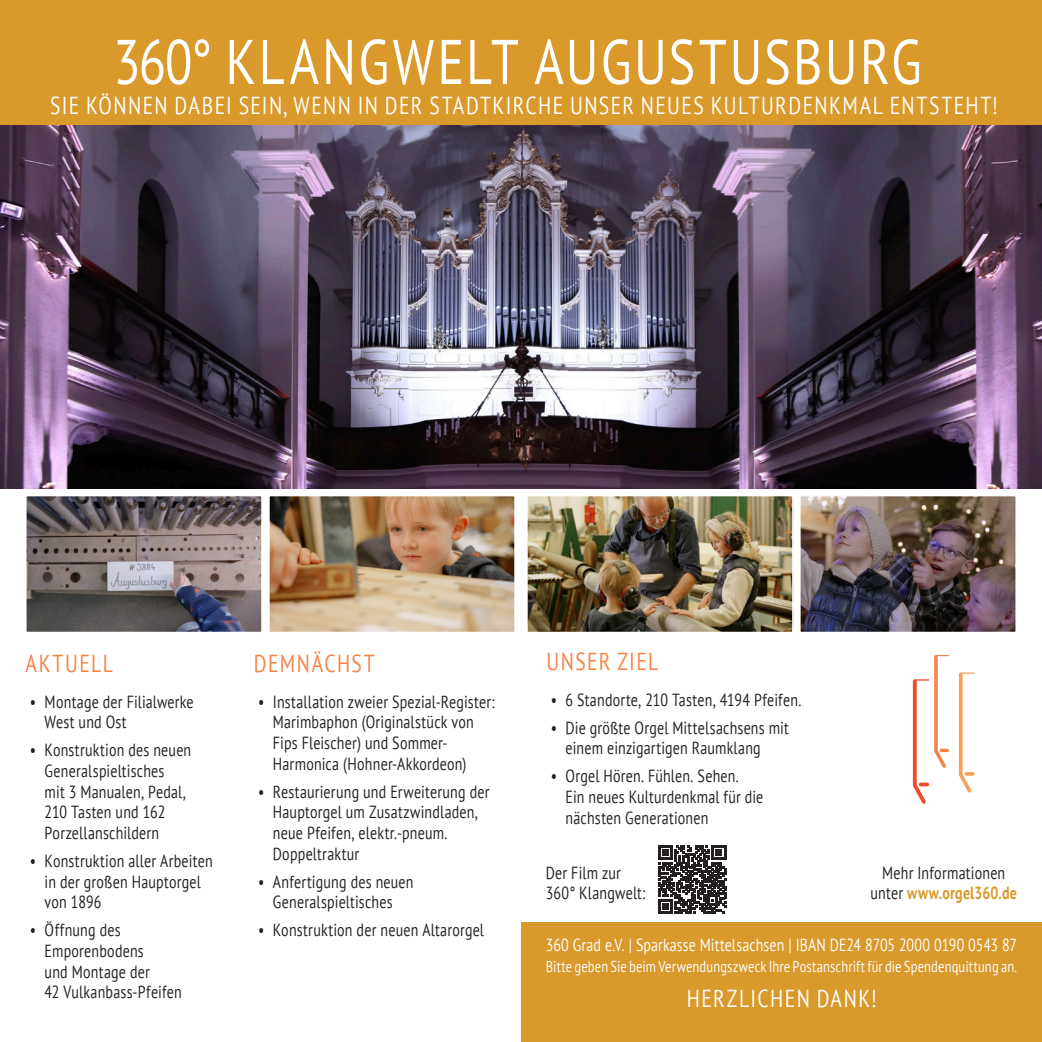
<style>
.page{position:relative;width:1042px;height:1042px;background:#fff}
.page>*{position:absolute;margin:0;border:0;box-sizing:border-box;transform-origin:0 0}
.t1{font:63px "PT Sans";letter-spacing:.045em;color:#fff;scale:.8 1}
.subline{font:24.5px "PT Sans";letter-spacing:.075em;color:#fff;scale:.8 1}
.subline-2{font:24.5px "PT Sans";letter-spacing:.075em;color:#f58345;scale:.8 1}
.copytext_rechts{font:17.5px/20.7px "PT Sans";letter-spacing:.015em;color:#231f20;scale:.8 1}
.copytext_block{font:17.5px "PT Sans";letter-spacing:.005em;color:#fff;scale:.8 1}
.copytext_block-2{font:15.75px "PT Sans";letter-spacing:.01em;color:#fff;scale:.8 1}
.s1{font-weight:700;color:#d9992b}
</style>
<div class="page">
<img style="left:0;top:124px;width:1042px;height:365px">
<img style="left:28px;top:497px;width:232px;height:133px">
<div style="left:25px;top:494px;width:238px;height:139px;border:2px solid #fff"></div>
<img style="left:529px;top:497px;width:262px;height:133px">
<div style="left:526px;top:494px;width:268px;height:139px;border:2px solid #fff"></div>
<img style="left:271px;top:497px;width:242px;height:133px">
<div style="left:268px;top:494px;width:248px;height:139px;border:2px solid #fff"></div>
<img style="left:802px;top:497px;width:212px;height:133px">
<div style="left:799px;top:494px;width:218px;height:139px;border:2px solid #fff"></div>
<div style="left:521px;top:923px;width:521px;height:119px;background:#d9992b"></div>
<div style="left:0;top:0;width:521px;height:124px;background:#d9992b"></div>
<div style="left:521px;top:0;width:521px;height:124px;background:#d9992b"></div>
<svg style="left:913px;top:655px;width:36px;height:149px"></svg>
<svg style="left:959px;top:672px;width:16px;height:121px"></svg>
<svg style="left:658px;top:845px;width:68px;height:68px"></svg>
<p class="t1" style="left:113px;top:21px;width:1012px">360° KLANGWELT AUGUSTUSBURG</p>
<p class="subline" style="left:50px;top:90px;width:1186px">SIE KÖNNEN DABEI SEIN, WENN IN DER STADTKIRCHE UNSER NEUES KULTURDENKMAL ENTSTEHT!</p>
<p class="subline-2" style="left:26px;top:647px;width:111px">AKTUELL</p>
<p class="copytext_rechts" style="left:45px;top:690px;width:188px;text-indent:-15px">• Montage der Filialwerke<br>West und Ost</p>
<p class="copytext_rechts" style="left:45px;top:739px;width:185px;text-indent:-15px">• Konstruktion des neuen<br>Generalspieltisches<br>mit 3 Manualen, Pedal,<br>210 Tasten und 162<br>Porzellanschildern</p>
<p class="copytext_rechts" style="left:45px;top:850px;width:211px;text-indent:-15px">• Konstruktion aller Arbeiten in der großen Hauptorgel von 1896</p>
<p class="copytext_rechts" style="left:45px;top:919px;width:173px;text-indent:-15px">• Öffnung des<br>Emporenbodens<br>und Montage der<br>42 Vulkanbass-Pfeifen</p>
<p class="subline-2" style="left:254px;top:647px;width:153px">DEMNÄCHST</p>
<p class="copytext_rechts" style="left:273px;top:690px;width:279px;text-indent:-15px">• Installation zweier Spezial-Register:<br>Marimbaphon (Originalstück von Fips Fleischer) und Sommer-Harmonica (Hohner-Akkordeon)</p>
<p class="copytext_rechts" style="left:273px;top:781px;width:272px;text-indent:-15px">• Restaurierung und Erweiterung der<br>Hauptorgel um Zusatzwindladen, neue Pfeifen, elektr.-pneum.<br>Doppeltraktur</p>
<p class="copytext_rechts" style="left:258px;top:871px;width:196px;text-align:center">• Anfertigung des neuen<br>Generalspieltisches</p>
<p class="copytext_rechts" style="left:258px;top:919px;width:284px">• Konstruktion der neuen Altarorgel</p>
<p class="subline-2" style="left:546px;top:645px;width:141px">UNSER ZIEL</p>
<p class="copytext_rechts" style="left:551px;top:688px;width:315px">• 6 Standorte, 210 Tasten, 4194 Pfeifen.</p>
<p class="copytext_rechts" style="left:566px;top:717px;width:281px;text-indent:-15px">• Die größte Orgel Mittelsachsens mit einem einzigartigen Raumklang</p>
<p class="copytext_rechts" style="left:566px;top:765px;width:249px;text-indent:-15px">• Orgel Hören. Fühlen. Sehen.<br>Ein neues Kulturdenkmal für die nächsten Generationen</p>
<p class="copytext_rechts" style="left:546px;top:862px;width:126px">Der Film zur<br>360° Klangwelt:</p>
<p class="copytext_rechts" style="left:870px;top:862px;width:185px;text-align:center">Mehr Informationen unter <span class="s1">www.orgel360.de</span></p>
<p class="copytext_block" style="left:546px;top:933px;width:591px">360 Grad e.V. | Sparkasse Mittelsachsen | IBAN DE24 8705 2000 0190 0543 87</p>
<p class="copytext_block-2" style="left:546px;top:956px;width:591px">Bitte geben Sie beim Verwendungszweck Ihre Postanschrift für die Spendenquittung an.</p>
<p class="subline" style="left:687px;top:983px;width:239px">HERZLICHEN DANK!</p>
</div>
